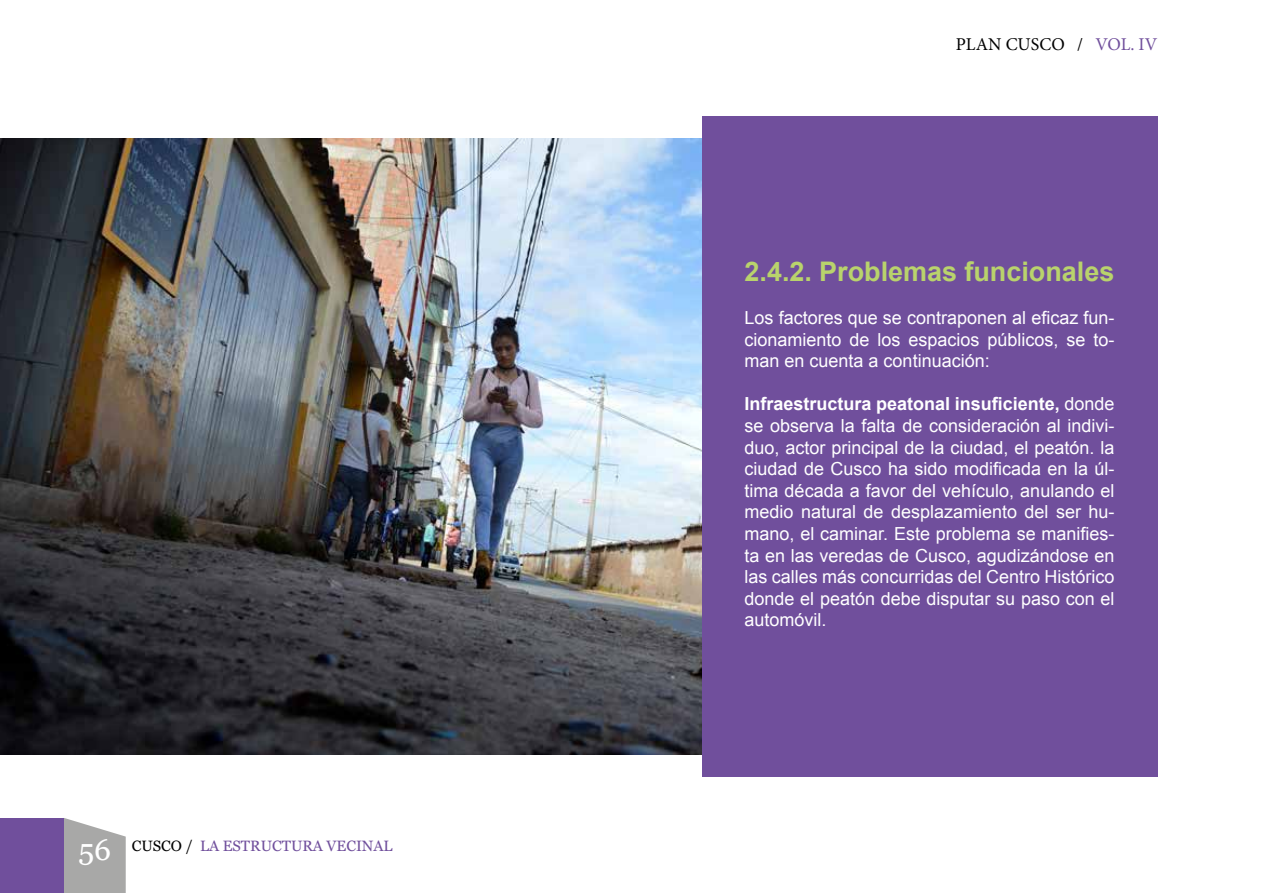
<style>
.page{position:relative;width:1263px;height:893px;background:#fff}
.page>*{position:absolute;margin:0;border:0;box-sizing:border-box;transform-origin:0 0}
.t1{font:700 27px "Arial";color:#b9d36c}
.t2{font:18px/21.6px "Arial";color:#fff;text-align:justify}
.t3{font:18px "Minion Pro";color:#000}
.t4{font:15px "Vani";color:#704f9c}
.s1{font-size:30px;color:#fff}
.s2{color:#000}
.s3{color:#704f9c}
.s4{font-weight:700}
</style>
<div class="page">
<svg style="left:64px;top:818px;width:62px;height:75px;background:#b3b3b2"></svg>
<div style="left:0;top:818px;width:64px;height:75px;background:#704f9c"></div>
<img style="left:0;top:138px;width:702px;height:617px">
<div style="left:702px;top:116px;width:455px;height:661px;background:#704f9c"></div>
<p class="t4" style="left:78px;top:837px;width:316px"><span class="s1">56</span> <span class="s2">CUSCO /</span> LA ESTRUCTURA VECINAL</p>
<p class="t3" style="left:956px;top:32px;width:203px">PLAN CUSCO / <span class="s3">VOL. IV</span></p>
<h1 class="t1" style="left:744px;top:253px;width:371px">2.4.2. Problemas funcionales</h1>
<p class="t2" style="left:744px;top:307px;width:371px">Los factores que se contraponen al eficaz fun&shy;cionamiento de los espacios públicos, se to&shy;man en cuenta a continuación:</p>
<p class="t2" style="left:744px;top:393px;width:371px"><span class="s4">Infraestructura peatonal insuficiente,</span> donde se observa la falta de consideración al indivi&shy;duo, actor principal de la ciudad, el peatón. la ciudad de Cusco ha sido modificada en la úl&shy;tima década a favor del vehículo, anulando el medio natural de desplazamiento del ser hu&shy;mano, el caminar. Este problema se manifies&shy;ta en las veredas de Cusco, agudizándose en las calles más concurridas del Centro Histórico donde el peatón debe disputar su paso con el automóvil.</p>
</div>
